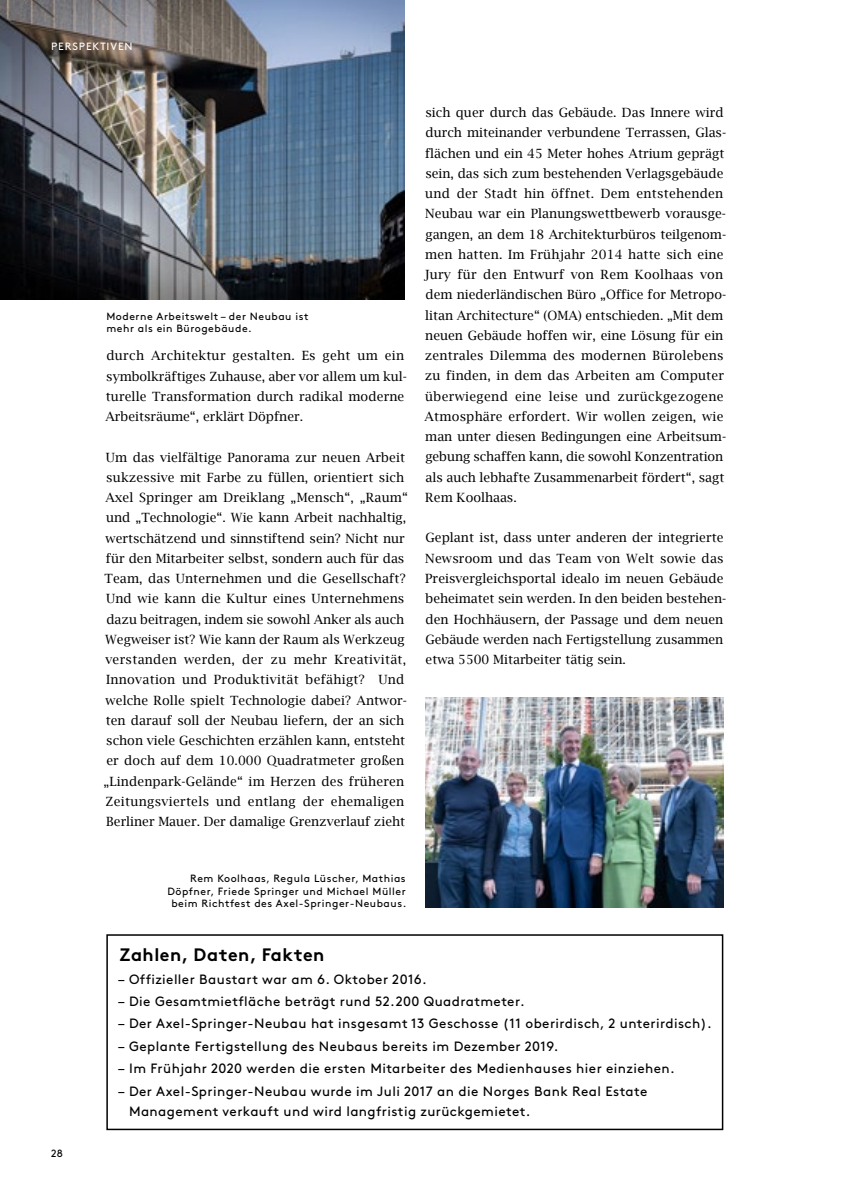
<style>
.page{position:relative;width:851px;height:1204px;background:#fff}
.page>*{position:absolute;margin:0;border:0;box-sizing:border-box;transform-origin:0 0}
.t1{font:700 18px "Brown";letter-spacing:.03em;color:#000}
.t2{font:13.5px/20.2px "Brown";letter-spacing:.03em;color:#000}
.t3{font:12.75px/20.2px "Lucida Bright";letter-spacing:.005em;color:#000}
.t4{font:10.5px/12.6px "Brown";letter-spacing:.05em;color:#000}
.t5{font:10.5px "Brown";letter-spacing:.085em;color:#fff}
</style>
<div class="page">
<img style="left:0;top:0;width:404px;height:299px">
<div style="left:106px;top:934px;width:617px;height:196px;border:2px solid #000"></div>
<img style="left:425px;top:697px;width:298px;height:210px">
<p class="t5" style="left:51px;top:39px;width:83px">PERSPEKTIVEN</p>
<p class="t4" style="left:106px;top:309px;width:203px">Moderne Arbeitswelt – der Neubau ist mehr als ein Bürogebäude.</p>
<p class="t3" style="left:105px;top:345px;width:303px">durch Architektur gestalten. Es geht um ein symbolkräftiges Zuhause, aber vor allem um kul&shy;turelle Transformation durch radikal moderne Arbeitsräume“, erklärt Döpfner.</p>
<p class="t3" style="left:103px;top:447px;width:306px">Um das vielfältige Panorama zur neuen Arbeit sukzessive mit Farbe zu füllen, orientiert sich Axel Springer am Dreiklang „Mensch“, „Raum“ und „Technologie“. Wie kann Arbeit nachhaltig, wertschätzend und sinnstiftend sein? Nicht nur für den Mitarbeiter selbst, sondern auch für das Team, das Unternehmen und die Gesellschaft?<br>Und wie kann die Kultur eines Unternehmens dazu beitragen, indem sie sowohl Anker als auch Wegweiser ist? Wie kann der Raum als Werkzeug verstanden werden, der zu mehr Kreativität, Innovation und Produktivität befähigt? Und welche Rolle spielt Technologie dabei? Antwor&shy;ten darauf soll der Neubau liefern, der an sich schon viele Geschichten erzählen kann, entsteht er doch auf dem 10.000 Quadratmeter großen „Lindenpark-Gelände“ im Herzen des früheren Zeitungsviertels und entlang der ehemaligen Berliner Mauer. Der damalige Grenzverlauf zieht</p>
<p class="t3" style="left:424px;top:102px;width:303px">sich quer durch das Gebäude. Das Innere wird durch miteinander verbundene Terrassen, Glas&shy;flächen und ein 45 Meter hohes Atrium geprägt sein, das sich zum bestehenden Verlagsgebäude und der Stadt hin öffnet. Dem entstehenden Neubau war ein Planungswettbewerb vorausge&shy;gangen, an dem 18 Architekturbüros teilgenom&shy;men hatten. Im Frühjahr 2014 hatte sich eine Jury für den Entwurf von Rem Koolhaas von dem niederländischen Büro „Office for Metropo&shy;litan Architecture“ (OMA) entschieden. „Mit dem neuen Gebäude hoffen wir, eine Lösung für ein zentrales Dilemma des modernen Bürolebens zu finden, in dem das Arbeiten am Computer überwiegend eine leise und zurückgezogene Atmosphäre erfordert. Wir wollen zeigen, wie man unter diesen Bedingungen eine Arbeitsum&shy;gebung schaffen kann, die sowohl Konzentration als auch lebhafte Zusammenarbeit fördert“, sagt Rem Koolhaas.</p>
<p class="t3" style="left:425px;top:527px;width:302px">Geplant ist, dass unter anderen der integrierte Newsroom und das Team von Welt sowie das Preisvergleichsportal idealo im neuen Gebäude beheimatet sein werden. In den beiden bestehen&shy;den Hochhäusern, der Passage und dem neuen Gebäude werden nach Fertigstellung zusammen etwa 5500 Mitarbeiter tätig sein.</p>
<p class="t4" style="left:167px;top:871px;width:240px;text-align:right">Rem Koolhaas, Regula Lüscher, Mathias<br>Döpfner, Friede Springer und Michael Müller beim Richtfest des Axel-Springer-Neubaus.</p>
<p class="t4" style="left:51px;top:1145px;width:13px">28</p>
<h1 class="t1" style="left:119px;top:940px;width:206px">Zahlen, Daten, Fakten</h1>
<p class="t2" style="left:118px;top:967px;width:310px">– Offizieller Baustart war am 6. Oktober 2016.</p>
<p class="t2" style="left:118px;top:990px;width:408px">– Die Gesamtmietfläche beträgt rund 52.200 Quadratmeter.</p>
<p class="t2" style="left:118px;top:1012px;width:595px">– Der Axel-Springer-Neubau hat insgesamt 13 Geschosse (11 oberirdisch, 2 unterirdisch).</p>
<p class="t2" style="left:118px;top:1034px;width:442px">– Geplante Fertigstellung des Neubaus bereits im Dezember 2019.</p>
<p class="t2" style="left:118px;top:1057px;width:558px">– Im Frühjahr 2020 werden die ersten Mitarbeiter des Medienhauses hier einziehen.</p>
<p class="t2" style="left:129px;top:1079px;width:519px;text-indent:-11px">– Der Axel-Springer-Neubau wurde im Juli 2017 an die Norges Bank Real Estate<br>Management verkauft und wird langfristig zurückgemietet.</p>
</div>
